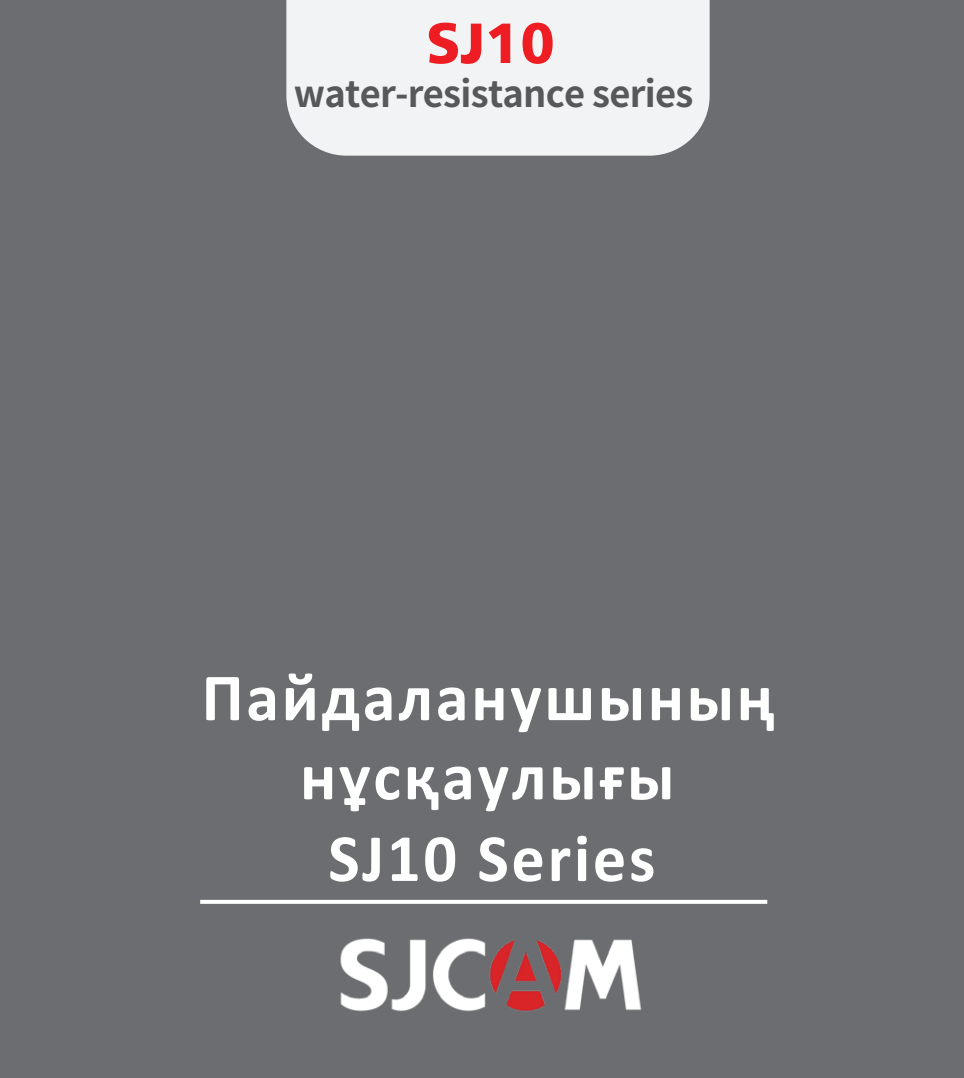
<style>
.page{position:relative;width:964px;height:1078px;background:#fff}
.page>*{position:absolute;margin:0;border:0;box-sizing:border-box;transform-origin:0 0}
.t1{font:489.6px "Arial";color:#000}
.t2{font:700 68px/79.2px "Calibri";letter-spacing:.04em;color:#fff;text-align:center}
.t3{font:700 68px "Calibri";letter-spacing:.04em;color:#fff}
.t4{font:56.8px "Humanist 777 BT Black B";color:#ee1d23}
.t5{font:700 36.4px "Source Han Sans CN";letter-spacing:-.02em;color:#57585a}
</style>
<div class="page">
<div style="left:0;top:0;width:964px;height:1077px;background:#6c6d70"></div>
<div style="left:286px;top:0;width:423px;height:156px;background:#f2f3f4"></div>
<img style="left:340px;top:938px;width:302px;height:74px">
<svg style="left:200px;top:899px;width:567px;height:4px;background:#dfdfe0"></svg>
<p class="t4" style="left:426px;top:7px;width:130px">SJ10</p>
<p class="t5" style="left:294px;top:73px;width:401px">water-resistance series</p>
<h1 class="t1" style="left:414px;top:196px;width:138px">.</h1>
<p class="t2" style="left:202px;top:657px;width:574px">Пайдаланушының нұсқаулығы</p>
<p class="t3" style="left:328px;top:810px;width:329px">SJ10 Series</p>
</div>
